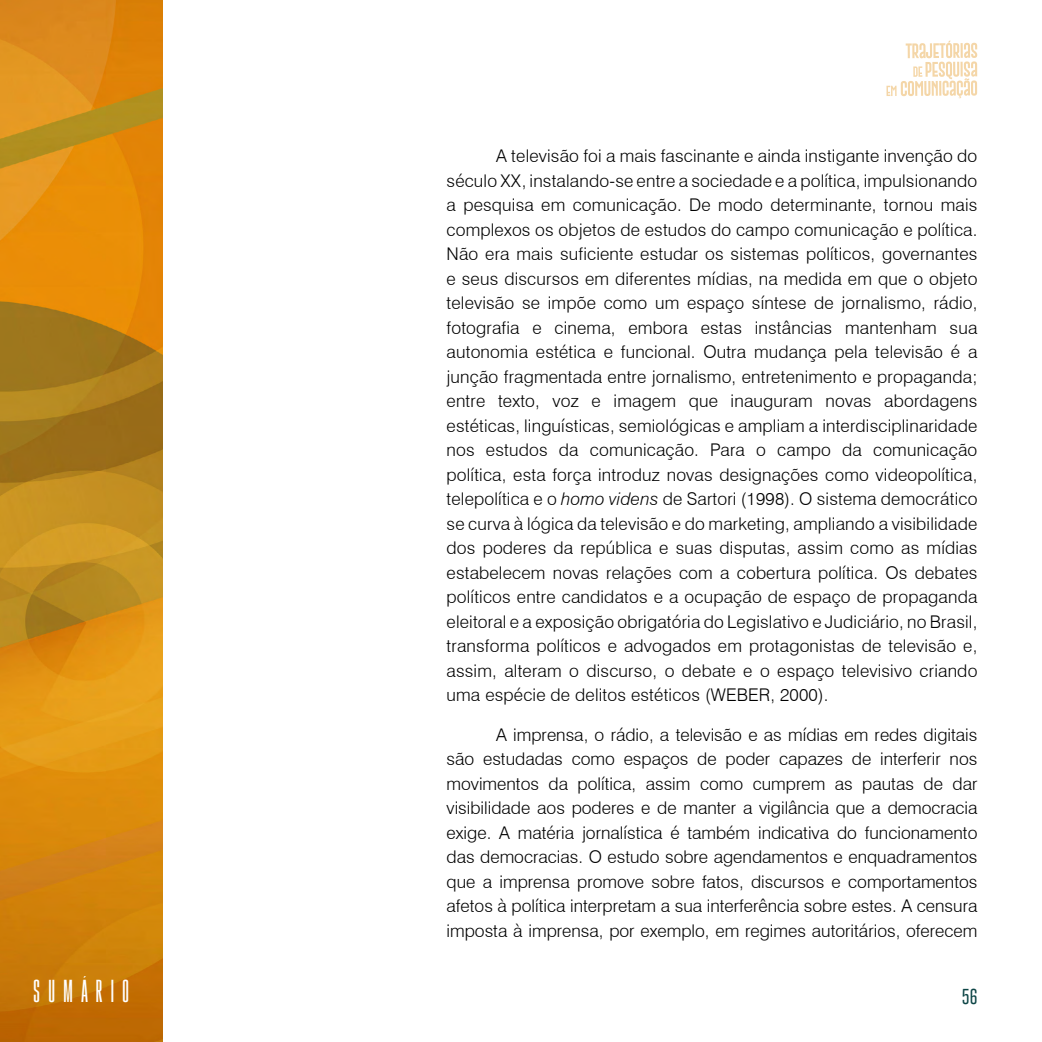
<style>
.page{position:relative;width:1042px;height:1042px;background:#fff}
.page>*{position:absolute;margin:0;border:0;box-sizing:border-box;transform-origin:0 0}
.t1{font:26.25px "Gobold High";letter-spacing:.3em;color:#fff}
.t2{font:300 17.5px/24.5px "Swiss 721 BT";letter-spacing:.005em;color:#000;text-align:justify}
.t3{font:100 15.75px "Gobold";color:#0d4546}
.s1{font-style:italic}
</style>
<div class="page">
<svg style="left:886px;top:41px;width:91px;height:57px"></svg>
<img style="left:0;top:0;width:162px;height:1042px">
<h1 class="t1" style="left:33px;top:974px;width:98px">SUMÁRIO</h1>
<p class="t2" style="left:446px;top:144px;width:532px;text-indent:50px">A televisão foi a mais fascinante e ainda instigante invenção do século XX, instalando-se entre a sociedade e a política, impulsionando a pesquisa em comunicação. De modo determinante, tornou mais complexos os objetos de estudos do campo comunicação e política.<br>Não era mais suficiente estudar os sistemas políticos, governantes e seus discursos em diferentes mídias, na medida em que o objeto televisão se impõe como um espaço síntese de jornalismo, rádio, fotografia e cinema, embora estas instâncias mantenham sua autonomia estética e funcional. Outra mudança pela televisão é a junção fragmentada entre jornalismo, entretenimento e propaganda; entre texto, voz e imagem que inauguram novas abordagens estéticas, linguísticas, semiológicas e ampliam a interdisciplinaridade nos estudos da comunicação. Para o campo da comunicação política, esta força introduz novas designações como videopolítica, telepolítica e o <span class="s1">homo videns</span> de Sartori (1998). O sistema democrático se curva à lógica da televisão e do marketing, ampliando a visibilidade dos poderes da república e suas disputas, assim como as mídias estabelecem novas relações com a cobertura política. Os debates políticos entre candidatos e a ocupação de espaço de propaganda eleitoral e a exposição obrigatória do Legislativo e Judiciário, no Brasil, transforma políticos e advogados em protagonistas de televisão e, assim, alteram o discurso, o debate e o espaço televisivo criando uma espécie de delitos estéticos (WEBER, 2000).</p>
<p class="t2" style="left:446px;top:722px;width:532px;text-indent:50px">A imprensa, o rádio, a televisão e as mídias em redes digitais são estudadas como espaços de poder capazes de interferir nos movimentos da política, assim como cumprem as pautas de dar visibilidade aos poderes e de manter a vigilância que a democracia exige. A matéria jornalística é também indicativa do funcionamento das democracias. O estudo sobre agendamentos e enquadramentos que a imprensa promove sobre fatos, discursos e comportamentos afetos à política interpretam a sua interferência sobre estes. A censura imposta à imprensa, por exemplo, em regimes autoritários, oferecem</p>
<p class="t3" style="left:962px;top:986px;width:17px">56</p>
</div>
